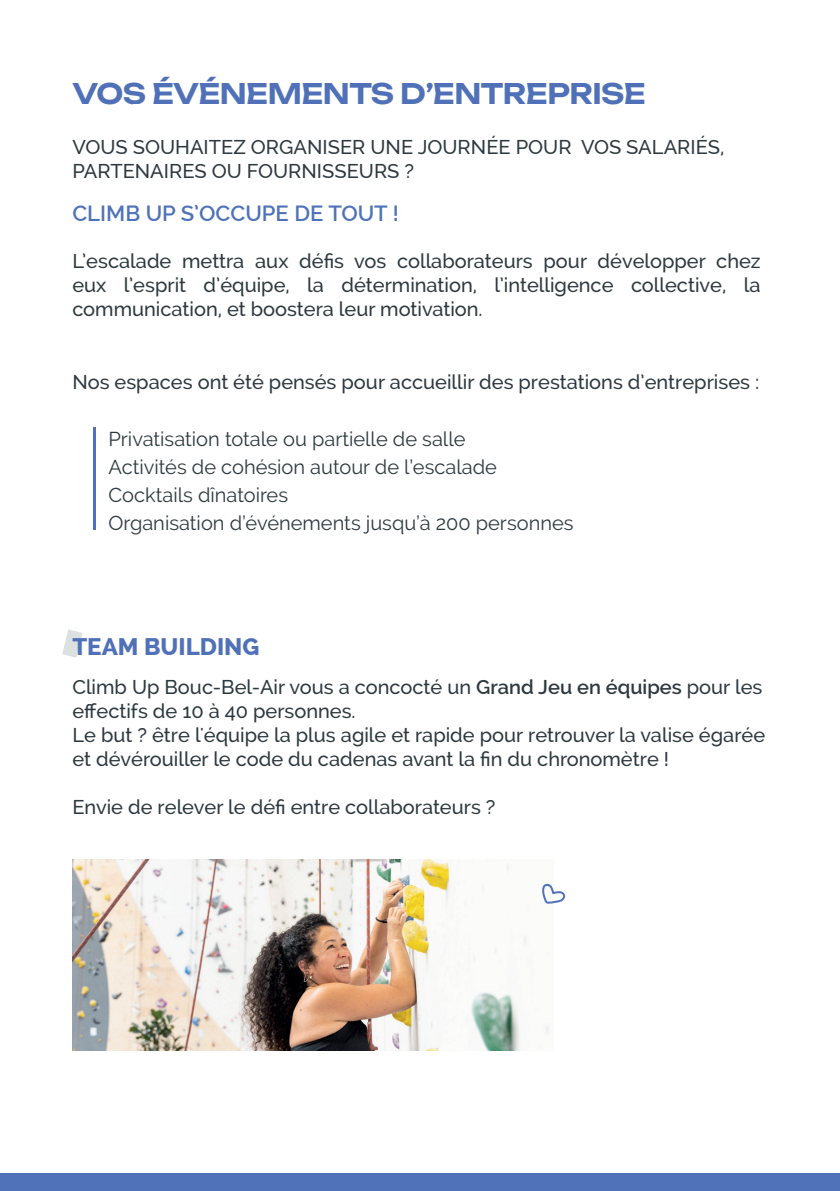
<style>
.page{position:relative;width:840px;height:1191px;background:#fff}
.page>*{position:absolute;margin:0;border:0;box-sizing:border-box;transform-origin:0 0}
.t1{font:28px "Unbounded";letter-spacing:-.02em;color:#5071b8}
.t2{font:800 24px "Raleway";color:#5071b8}
.t3{font:600 22px "Raleway";color:#4f72b8}
.t4{font:500 20px/24px "Raleway";color:#2d393f}
.t5{font:20px/28px "Raleway";color:#2d393f}
.s1{font-weight:600}
</style>
<div class="page">
<hr style="left:93px;top:427px;width:2px;height:103px;background:#4f72b8">
<div style="left:0;top:1173px;width:839px;height:18px;background:#4f72b8"></div>
<img style="left:72px;top:859px;width:477px;height:191px">
<svg style="left:62px;top:629px;width:20px;height:28px"></svg>
<svg style="left:541px;top:881px;width:24px;height:23px"></svg>
<h1 class="t1" style="left:72px;top:72px;width:575px">VOS ÉVÉNEMENTS D’ENTREPRISE</h1>
<p class="t4" style="left:72px;top:135px;width:653px">VOUS SOUHAITEZ ORGANISER UNE JOURNÉE POUR VOS SALARIÉS,<br>PARTENAIRES OU FOURNISSEURS ?</p>
<p class="t3" style="left:72px;top:200px;width:327px">CLIMB UP S’OCCUPE DE TOUT !</p>
<p class="t4" style="left:72px;top:249px;width:689px;text-align:justify">L’escalade mettra aux défis vos collaborateurs pour développer chez eux l’esprit d’équipe, la détermination, l’intelligence collective, la communication, et boostera leur motivation.</p>
<p class="t4" style="left:72px;top:370px;width:688px">Nos espaces ont été pensés pour accueillir des prestations d’entreprises :</p>
<p class="t5" style="left:108px;top:425px;width:466px">Privatisation totale ou partielle de salle<br>Activités de cohésion autour de l’escalade Cocktails dînatoires<br>Organisation d’événements jusqu’à 200 personnes</p>
<p class="t2" style="left:72px;top:632px;width:188px">TEAM BUILDING</p>
<p class="t4" style="left:72px;top:674px;width:694px">Climb Up Bouc-Bel-Air vous a concocté un <span class="s1">Grand Jeu en équipes</span> pour les effectifs de 10 à 40 personnes.<br>Le but ? être l'équipe la plus agile et rapide pour retrouver la valise égarée et dévérouiller le code du cadenas avant la fin du chronomètre !</p>
<p class="t4" style="left:72px;top:794px;width:424px">Envie de relever le défi entre collaborateurs ?</p>
</div>
